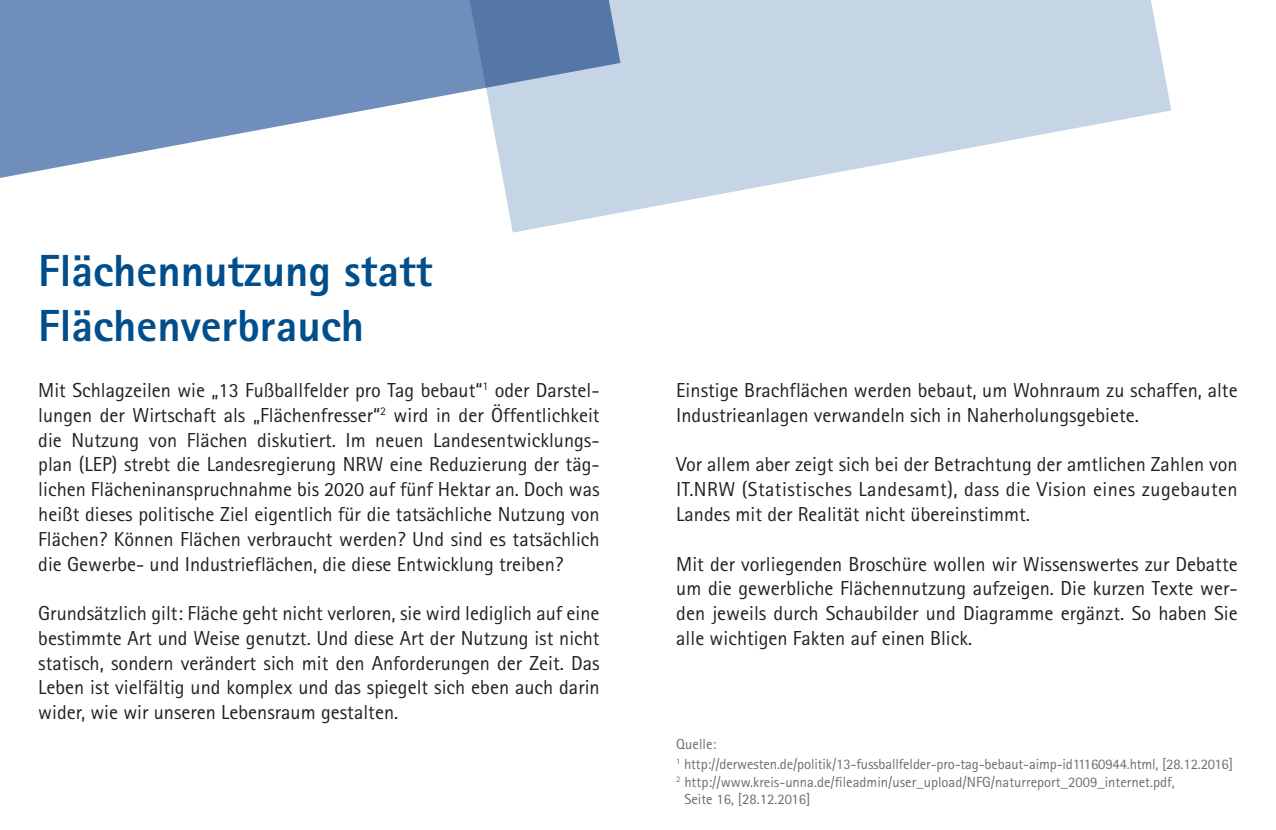
<style>
.page{position:relative;width:1276px;height:830px;background:#fff}
.page>*{position:absolute;margin:0;border:0;box-sizing:border-box;transform-origin:0 0}
.t1{font:800 45px/54px "Rotis Sans Serif Pro";color:#004f8c}
.t2{font:20.25px/24.8px "Rotis Sans Serif Pro";color:#231f20;text-align:justify}
.t3{font:14.62px/20.7px "Rotis Sans Serif Pro";color:#6c6d70}
</style>
<div class="page">
<svg style="left:503px;top:0;width:668px;height:232px;fill:#c5d5e5"></svg>
<svg style="left:0;top:0;width:620px;height:183px;fill:#6f8ebb"></svg>
<h1 class="t1" style="left:38px;top:244px;width:396px">Flächennutzung statt<br>Flächenverbrauch</h1>
<p class="t2" style="left:38px;top:378px;width:563px">Mit Schlagzeilen wie „13 Fußballfelder pro Tag bebaut“<sup>1</sup> oder Darstel&shy;lungen der Wirtschaft als „Flächenfresser“<sup>2</sup> wird in der Öffentlichkeit die Nutzung von Flächen diskutiert. Im neuen Landesentwicklungs&shy;plan (LEP) strebt die Landesregierung NRW eine Reduzierung der täg&shy;lichen Flächeninanspruchnahme bis 2020 auf fünf Hektar an. Doch was heißt dieses politische Ziel eigentlich für die tatsächliche Nutzung von Flächen? Können Flächen verbraucht werden? Und sind es tatsächlich die Gewerbe- und Industrieflächen, die diese Entwicklung treiben?</p>
<p class="t2" style="left:38px;top:600px;width:563px">Grundsätzlich gilt: Fläche geht nicht verloren, sie wird lediglich auf eine bestimmte Art und Weise genutzt. Und diese Art der Nutzung ist nicht statisch, sondern verändert sich mit den Anforderungen der Zeit. Das Leben ist vielfältig und komplex und das spiegelt sich eben auch darin wider, wie wir unseren Lebensraum gestalten.</p>
<p class="t2" style="left:676px;top:378px;width:563px">Einstige Brachflächen werden bebaut, um Wohnraum zu schaffen, alte<br>Industrieanlagen verwandeln sich in Naherholungsgebiete.</p>
<p class="t2" style="left:676px;top:452px;width:563px">Vor allem aber zeigt sich bei der Betrachtung der amtlichen Zahlen von IT.NRW (Statistisches Landesamt), dass die Vision eines zugebauten Landes mit der Realität nicht übereinstimmt.</p>
<p class="t2" style="left:676px;top:551px;width:563px">Mit der vorliegenden Broschüre wollen wir Wissenswertes zur Debatte um die gewerbliche Flächennutzung aufzeigen. Die kurzen Texte wer&shy;den jeweils durch Schaubilder und Diagramme ergänzt. So haben Sie alle wichtigen Fakten auf einen Blick.</p>
<p class="t3" style="left:676px;top:733px;width:558px">Quelle:<br><sup>1</sup> http://derwesten.de/politik/13-fussballfelder-pro-tag-bebaut-aimp-id11160944.html, [28.12.2016]</p>
<p class="t3" style="left:684px;top:772px;width:492px;line-height:17.6px;text-indent:-8px"><sup>2</sup> http://www.kreis-unna.de/fileadmin/user_upload/NFG/naturreport_2009_internet.pdf,<br>Seite 16, [28.12.2016]</p>
</div>
